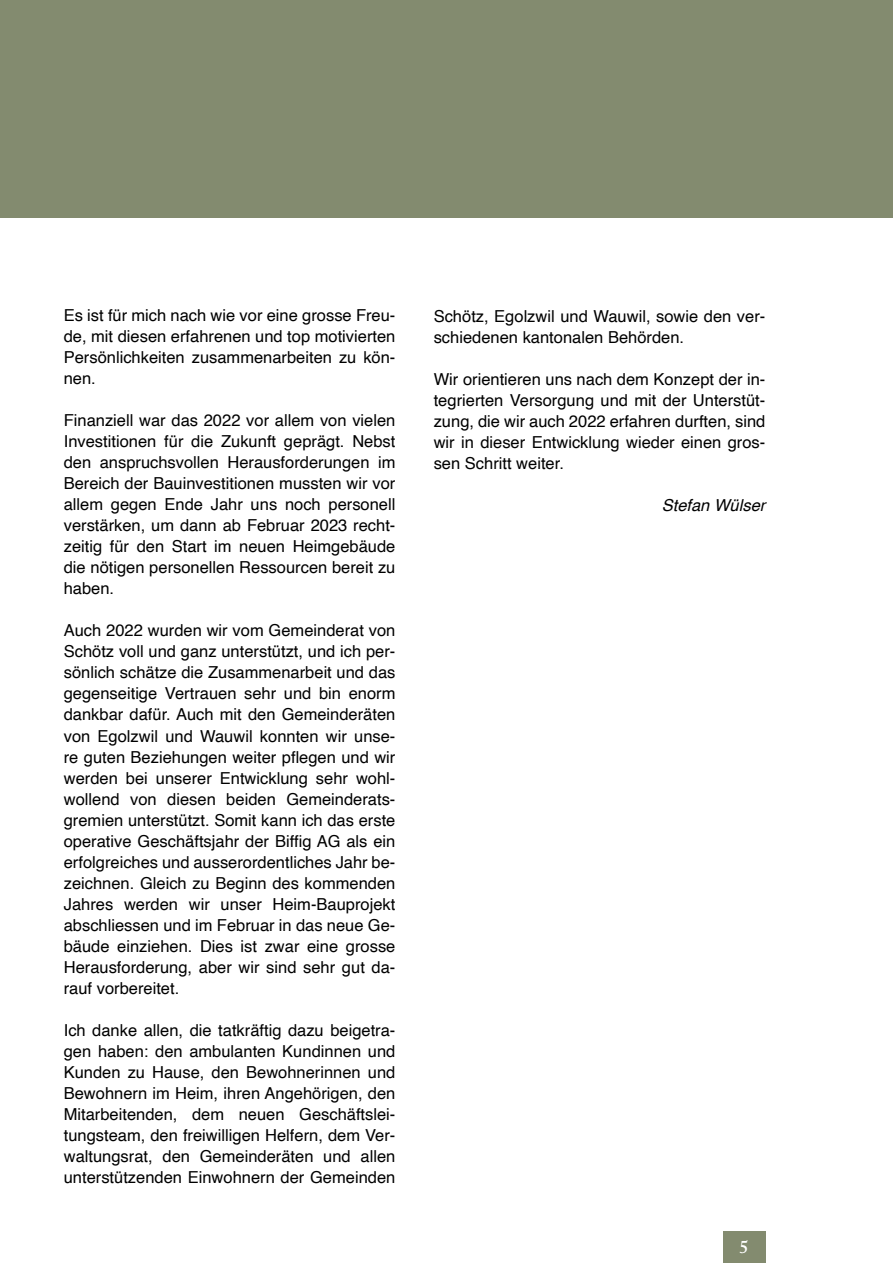
<style>
.page{position:relative;width:893px;height:1263px;background:#fff}
.page>*{position:absolute;margin:0;border:0;box-sizing:border-box;transform-origin:0 0}
.t1{font:600 18px "Adobe Caslon Pro";color:#fff}
.t2{font:16.5px/21px "Helvetica";color:#000;text-align:justify}
.t3{font:italic 16.5px "Helvetica";color:#000}
</style>
<div class="page">
<div style="left:723px;top:1231px;width:42px;height:32px;background:#838b6f"></div>
<div style="left:0;top:0;width:893px;height:217px;background:#838b6f"></div>
<p class="t2" style="left:64px;top:306px;width:333px">Es ist für mich nach wie vor eine grosse Freu&shy;de, mit diesen erfahrenen und top motivierten Persönlichkeiten zusammenarbeiten zu kön&shy;nen.</p>
<p class="t2" style="left:64px;top:411px;width:333px">Finanziell war das 2022 vor allem von vielen Investitionen für die Zukunft geprägt. Nebst den anspruchsvollen Herausforderungen im Bereich der Bauinvestitionen mussten wir vor allem gegen Ende Jahr uns noch personell verstärken, um dann ab Februar 2023 recht&shy;zeitig für den Start im neuen Heimgebäude die nötigen personellen Ressourcen bereit zu haben.</p>
<p class="t2" style="left:64px;top:621px;width:333px">Auch 2022 wurden wir vom Gemeinderat von Schötz voll und ganz unterstützt, und ich per&shy;sönlich schätze die Zusammenarbeit und das gegenseitige Vertrauen sehr und bin enorm dankbar dafür. Auch mit den Gemeinderäten von Egolzwil und Wauwil konnten wir unse&shy;re guten Beziehungen weiter pflegen und wir werden bei unserer Entwicklung sehr wohl&shy;wollend von diesen beiden Gemeinderats&shy;gremien unterstützt. Somit kann ich das erste operative Geschäftsjahr der Biffig AG als ein erfolgreiches und ausserordentliches Jahr be&shy;zeichnen. Gleich zu Beginn des kommenden Jahres werden wir unser Heim-Bauprojekt abschliessen und im Februar in das neue Ge&shy;bäude einziehen. Dies ist zwar eine grosse Herausforderung, aber wir sind sehr gut da&shy;rauf vorbereitet.</p>
<p class="t2" style="left:64px;top:1020px;width:333px">Ich danke allen, die tatkräftig dazu beigetra&shy;gen haben: den ambulanten Kundinnen und Kunden zu Hause, den Bewohnerinnen und Bewohnern im Heim, ihren Angehörigen, den Mitarbeitenden, dem neuen Geschäftslei&shy;tungsteam, den freiwilligen Helfern, dem Ver&shy;waltungsrat, den Gemeinderäten und allen unterstützenden Einwohnern der Gemeinden</p>
<p class="t2" style="left:434px;top:306px;width:333px">Schötz, Egolzwil und Wauwil, sowie den ver&shy;schiedenen kantonalen Behörden.</p>
<p class="t2" style="left:434px;top:369px;width:333px">Wir orientieren uns nach dem Konzept der in&shy;tegrierten Versorgung und mit der Unterstüt&shy;zung, die wir auch 2022 erfahren durften, sind wir in dieser Entwicklung wieder einen gros&shy;sen Schritt weiter.</p>
<p class="t3" style="left:662px;top:492px;width:105px">Stefan Wülser</p>
<p class="t1" style="left:740px;top:1236px;width:10px">5</p>
</div>
